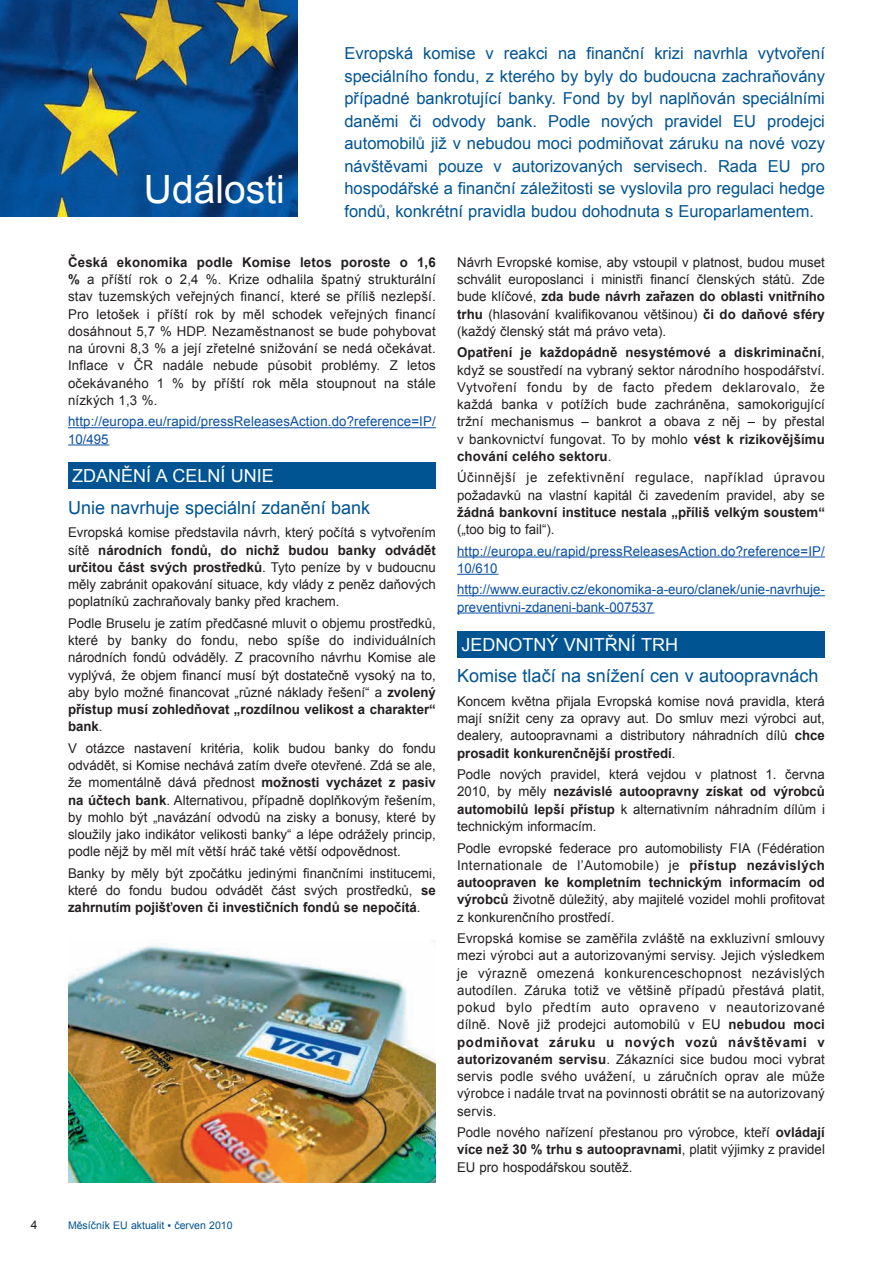
<style>
.page{position:relative;width:893px;height:1263px;background:#fff}
.page>*{position:absolute;margin:0;border:0;box-sizing:border-box;transform-origin:0 0}
.t1{font:39px "Arial";color:#fff}
.t2{font:18px "Arial";color:#005492}
.t3{font:18px "Arial";color:#fff}
.t4{font:16.5px/22.5px "Arial";color:#005492;text-align:justify}
.t5{font:13.5px/17.2px "Arial";color:#231f20;text-align:justify}
.t6{font:13.5px/17.2px "Arial";letter-spacing:.01em;color:#094fa3}
.t7{font:13.5px/17.2px "Arial";letter-spacing:.04em;color:#231f20}
.t8{font:700 13.5px "Arial";color:#231f20}
.t9{font:12px "Arial";color:#231f20}
.t10{font:10.5px "Arial";color:#005492}
.s1{font-weight:700}
</style>
<div class="page">
<hr style="left:68px;top:427px;width:368px;height:1px;background:#094fa3">
<hr style="left:68px;top:444px;width:40px;height:1px;background:#094fa3">
<hr style="left:457px;top:556px;width:368px;height:1px;background:#094fa3">
<hr style="left:457px;top:574px;width:41px;height:1px;background:#094fa3">
<hr style="left:457px;top:595px;width:368px;height:1px;background:#094fa3">
<hr style="left:457px;top:612px;width:196px;height:1px;background:#094fa3">
<img style="left:0;top:0;width:298px;height:217px">
<div style="left:68px;top:462px;width:368px;height:27px;background:#005492"></div>
<div style="left:457px;top:631px;width:368px;height:27px;background:#005492"></div>
<img style="left:68px;top:943px;width:367px;height:239px">
<p class="t9" style="left:31px;top:1217px;width:8px">4</p>
<h1 class="t1" style="left:144px;top:163px;width:142px">Události</h1>
<p class="t4" style="left:344px;top:42px;width:482px">Evropská komise v reakci na finanční krizi navrhla vytvoření speciálního fondu, z kterého by byly do budoucna zachraňovány případné bankrotující banky. Fond by byl naplňován speciálními daněmi či odvody bank. Podle nových pravidel EU prodejci automobilů již v nebudou moci podmiňovat záruku na nové vozy návštěvami pouze v autorizovaných servisech. Rada EU pro hospodářské a finanční záležitosti se vyslovila pro regulaci hedge fondů, konkrétní pravidla budou dohodnuta s Europarlamentem.</p>
<p class="t5" style="left:68px;top:254px;width:369px"><span class="s1">Česká ekonomika podle Komise letos poroste o 1,6 %</span> a příští rok o 2,4 %. Krize odhalila špatný strukturální stav tuzemských veřejných financí, které se příliš nezlepší.<br>Pro letošek i příští rok by měl schodek veřejných financí dosáhnout 5,7 % HDP. Nezaměstnanost se bude pohybovat na úrovni 8,3 % a její zřetelné snižování se nedá očekávat.<br>Inflace v ČR nadále nebude působit problémy. Z letos očekávaného 1 % by příští rok měla stoupnout na stále nízkých 1,3 %.</p>
<p class="t6" style="left:68px;top:413px;width:369px">http://europa.eu/rapid/pressReleasesAction.do?reference=IP/<br>10/495</p>
<h2 class="t3" style="left:72px;top:464px;width:203px">ZDANĚNÍ A CELNÍ UNIE</h2>
<h2 class="t2" style="left:68px;top:495px;width:304px">Unie navrhuje speciální zdanění bank</h2>
<p class="t5" style="left:68px;top:524px;width:369px">Evropská komise představila návrh, který počítá s vytvořením sítě <span class="s1">národních fondů, do nichž budou banky odvádět určitou část svých prostředků</span>. Tyto peníze by v budoucnu měly zabránit opakování situace, kdy vlády z peněz daňových poplatníků zachraňovaly banky před krachem.</p>
<p class="t5" style="left:68px;top:615px;width:369px">Podle Bruselu je zatím předčasné mluvit o objemu prostředků, které by banky do fondu, nebo spíše do individuálních národních fondů odváděly. Z pracovního návrhu Komise ale vyplývá, že objem financí musí být dostatečně vysoký na to, aby bylo možné financovat „různé náklady řešení“ a <span class="s1">zvolený přístup musí zohledňovat „rozdílnou velikost a charakter“ bank</span>.</p>
<p class="t5" style="left:68px;top:740px;width:369px">V otázce nastavení kritéria, kolik budou banky do fondu odvádět, si Komise nechává zatím dveře otevřené. Zdá se ale, že momentálně dává přednost <span class="s1">možnosti vycházet z pasiv na účtech bank</span>. Alternativou, případně doplňkovým řešením, by mohlo být „navázání odvodů na zisky a bonusy, které by sloužily jako indikátor velikosti banky“ a lépe odrážely princip, podle nějž by měl mít větší hráč také větší odpovědnost.</p>
<p class="t5" style="left:68px;top:865px;width:369px">Banky by měly být zpočátku jedinými finančními institucemi, které do fondu budou odvádět část svých prostředků, <span class="s1">se zahrnutím pojišťoven či investičních fondů se nepočítá</span>.</p>
<p class="t10" style="left:68px;top:1218px;width:166px">Měsíčník EU aktualit ▪ červen 2010</p>
<p class="t5" style="left:457px;top:254px;width:369px">Návrh Evropské komise, aby vstoupil v platnost, budou muset schválit europoslanci i ministři financí členských států. Zde bude klíčové, <span class="s1">zda bude návrh zařazen do oblasti vnitřního trhu</span> (hlasování kvalifikovanou většinou) <span class="s1">či do daňové sféry </span>(každý členský stát má právo veta).</p>
<p class="t5" style="left:457px;top:344px;width:369px"><span class="s1">Opatření je každopádně nesystémové a diskriminační</span>, když se soustředí na vybraný sektor národního hospodářství.<br>Vytvoření fondu by de facto předem deklarovalo, že každá banka v potížích bude zachráněna, samokorigující tržní mechanismus – bankrot a obava z něj – by přestal v bankovnictví fungovat. To by mohlo <span class="s1">vést k rizikovějšímu chování celého sektoru</span>.</p>
<p class="t7" style="left:457px;top:469px;width:369px">Účinnější je zefektivnění regulace, například úpravou požadavků na vlastní kapitál či zavedením pravidel, aby se</p>
<p class="t8" style="left:457px;top:503px;width:369px">žádná bankovní instituce nestala „příliš velkým soustem“</p>
<p class="t5" style="left:457px;top:521px;width:99px">(„too big to fail“).</p>
<p class="t6" style="left:457px;top:542px;width:369px">http://europa.eu/rapid/pressReleasesAction.do?reference=IP/<br>10/610</p>
<p class="t6" style="left:457px;top:581px;width:369px">http://www.euractiv.cz/ekonomika-a-euro/clanek/unie-navrhuje&shy;preventivni-zdaneni-bank-007537</p>
<h2 class="t3" style="left:461px;top:633px;width:218px">JEDNOTNÝ VNITŘNÍ TRH</h2>
<h2 class="t2" style="left:457px;top:664px;width:363px">Komise tlačí na snížení cen v autoopravnách</h2>
<p class="t5" style="left:457px;top:693px;width:369px">Koncem května přijala Evropská komise nová pravidla, která mají snížit ceny za opravy aut. Do smluv mezi výrobci aut, dealery, autoopravnami a distributory náhradních dílů <span class="s1">chce prosadit konkurenčnější prostředí</span>.</p>
<p class="t5" style="left:457px;top:766px;width:369px">Podle nových pravidel, která vejdou v platnost 1. června 2010, by měly <span class="s1">nezávislé autoopravny získat od výrobců automobilů lepší přístup</span> k alternativním náhradním dílům i technickým informacím.</p>
<p class="t5" style="left:457px;top:839px;width:369px">Podle evropské federace pro automobilisty FIA (Fédération Internationale de l’Automobile) je <span class="s1">přístup nezávislých autoopraven ke kompletním technickým informacím od výrobců</span> životně důležitý, aby majitelé vozidel mohli profitovat z konkurenčního prostředí.</p>
<p class="t5" style="left:457px;top:930px;width:369px">Evropská komise se zaměřila zvláště na exkluzivní smlouvy mezi výrobci aut a autorizovanými servisy. Jejich výsledkem je výrazně omezená konkurenceschopnost nezávislých autodílen. Záruka totiž ve většině případů přestává platit, pokud bylo předtím auto opraveno v neautorizované dílně. Nově již prodejci automobilů v EU <span class="s1">nebudou moci podmiňovat záruku u nových vozů návštěvami v autorizovaném servisu</span>. Zákazníci sice budou moci vybrat servis podle svého uvážení, u záručních oprav ale může výrobce i nadále trvat na povinnosti obrátit se na autorizovaný servis.</p>
<p class="t5" style="left:457px;top:1124px;width:369px">Podle nového nařízení přestanou pro výrobce, kteří <span class="s1">ovládají více než 30 % trhu s autoopravnami</span>, platit výjimky z pravidel EU pro hospodářskou soutěž.</p>
</div>
